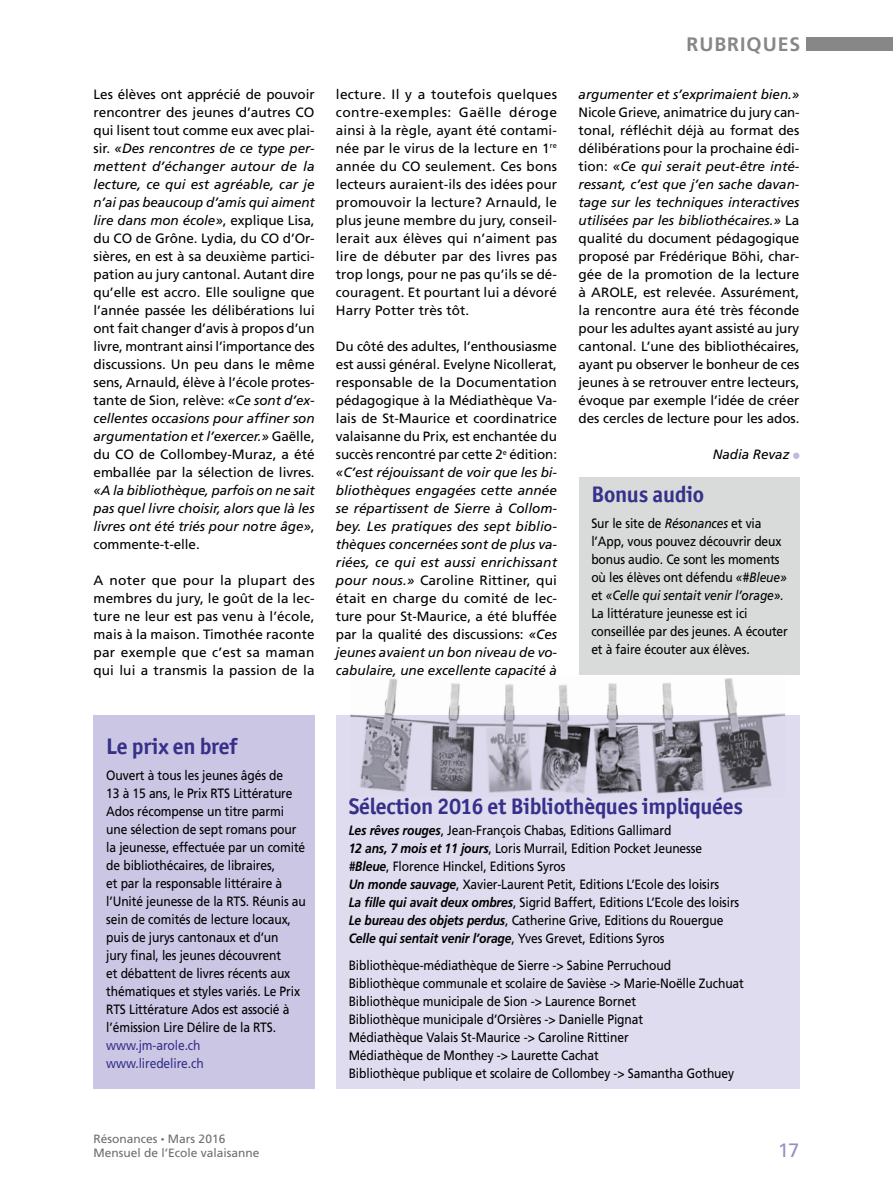
<style>
.page{position:relative;width:893px;height:1191px;background:#fff}
.page>*{position:absolute;margin:0;border:0;box-sizing:border-box;transform-origin:0 0}
.t1{font:700 22.5px "Officina San ITC";letter-spacing:-.01em;color:#37308a}
.t2{font:700 19.5px "Frutiger";letter-spacing:.05em;color:#868786}
.t3{font:19.5px "Univers LT Std";color:#968ec4}
.t4{font:13.5px/18px "Frutiger";letter-spacing:-.01em;color:#000;text-align:justify}
.t5{font:13.5px/18px "Frutiger";letter-spacing:-.01em;color:#000;scale:.9 1}
.t6{font:italic 13.5px/18px "Frutiger";letter-spacing:-.005em;color:#000;text-align:justify}
.t7{font:13.5px/18px "Frutiger";letter-spacing:-.01em;color:#37308a;scale:.9 1}
.t8{font:12px/14.4px "Frutiger";color:#6e6e6e}
.s1{font-style:italic}
.s2{font-style:normal}
.s3{font-size:7.5px}
.s4{font-weight:700;font-style:italic}
</style>
<div class="page">
<div style="left:806px;top:37px;width:87px;height:14px;background:#868786"></div>
<div style="left:94px;top:716px;width:221px;height:373px;background:#cac6e4"></div>
<div style="left:579px;top:477px;width:220px;height:198px;background:#d9dada"></div>
<div style="left:336px;top:716px;width:463px;height:373px;background:#dfdcef"></div>
<img style="left:350px;top:678px;width:435px;height:116px">
<div style="left:793px;top:452px;width:6px;height:7px;background:#c0bade;border-radius:50%"></div>
<p class="t4" style="left:94px;top:85px;width:223px">Les élèves ont apprécié de pouvoir rencontrer des jeunes d’autres CO qui lisent tout comme eux avec plai&shy;sir. <span class="s1">«Des rencontres de ce type per&shy;mettent d’échanger autour de la lecture, ce qui est agréable, car je n’ai pas beaucoup d’amis qui aiment lire dans mon école»</span>, explique Lisa, du CO de Grône. Lydia, du CO d’Or&shy;sières, en est à sa deuxième partici&shy;pation au jury cantonal. Autant dire qu’elle est accro. Elle souligne que l’année passée les délibérations lui ont fait changer d’avis à propos d’un livre, montrant ainsi l’importance des discussions. Un peu dans le même sens, Arnauld, élève à l’école protes&shy;tante de Sion, relève: <span class="s1">«Ce sont d’ex&shy;cellentes occasions pour affiner son argumentation et l’exercer.»</span> Gaëlle, du CO de Collombey-Muraz, a été emballée par la sélection de livres.</p>
<p class="t6" style="left:94px;top:481px;width:223px">«A la bibliothèque, parfois on ne sait pas quel livre choisir, alors que là les livres ont été triés pour notre âge»<span class="s2">, commente-t-elle.</span></p>
<p class="t4" style="left:94px;top:571px;width:223px">A noter que pour la plupart des membres du jury, le goût de la lec&shy;ture ne leur est pas venu à l’école, mais à la maison. Timothée raconte par exemple que c’est sa maman qui lui a transmis la passion de la</p>
<p class="t4" style="left:336px;top:85px;width:223px">lecture. Il y a toutefois quelques contre-exemples: Gaëlle déroge ainsi à la règle, ayant été contami&shy;née par le virus de la lecture en 1<sup>re </sup>année du CO seulement. Ces bons lecteurs auraient-ils des idées pour promouvoir la lecture? Arnauld, le plus jeune membre du jury, conseil&shy;lerait aux élèves qui n’aiment pas lire de débuter par des livres pas trop longs, pour ne pas qu’ils se dé&shy;couragent. Et pourtant lui a dévoré Harry Potter très tôt.</p>
<p class="t4" style="left:336px;top:337px;width:223px">Du côté des adultes, l’enthousiasme est aussi général. Evelyne Nicollerat, responsable de la Documentation pédagogique à la Médiathèque Va&shy;lais de St-Maurice et coordinatrice valaisanne du Prix, est enchantée du succès rencontré par cette 2<sup>e</sup> édition: <span class="s1">«C’est réjouissant de voir que les bi&shy;bliothèques engagées cette année se répartissent de Sierre à Collom&shy;bey. Les pratiques des sept biblio&shy;thèques concernées sont de plus va&shy;riées, ce qui est aussi enrichissant pour nous.»</span> Caroline Rittiner, qui était en charge du comité de lec&shy;ture pour St-Maurice, a été bluffée par la qualité des discussions: <span class="s1">«Ces jeunes avaient un bon niveau de vo&shy;cabulaire, une excellente capacité à</span></p>
<h2 class="t2" style="left:686px;top:33px;width:115px">RUBRIQUES</h2>
<p class="t6" style="left:579px;top:85px;width:222px">argumenter et s’exprimaient bien.»</p>
<p class="t4" style="left:579px;top:103px;width:222px">Nicole Grieve, animatrice du jury can&shy;tonal, réfléchit déjà au format des délibérations pour la prochaine édi&shy;tion: <span class="s1">«Ce qui serait peut-être inté&shy;ressant, c’est que j’en sache davan&shy;tage sur les techniques interactives utilisées par les bibliothécaires.»</span> La qualité du document pédagogique proposé par Frédérique Böhi, char&shy;gée de la promotion de la lecture à AROLE, est relevée. Assurément, la rencontre aura été très féconde pour les adultes ayant assisté au jury cantonal. L’une des bibliothécaires, ayant pu observer le bonheur de ces jeunes à se retrouver entre lecteurs, évoque par exemple l’idée de créer des cercles de lecture pour les ados.</p>
<p class="t6" style="left:713px;top:445px;width:78px">Nadia Revaz</p>
<h1 class="t1" style="left:591px;top:480px;width:114px">Bonus audio</h1>
<p class="t5" style="left:591px;top:514px;width:220px">Sur le site de <span class="s1">Résonances</span> et via l’App, vous pouvez découvrir deux bonus audio. Ce sont les moments où les élèves ont défendu <span class="s1">«#Bleue» </span>et <span class="s1">«Celle qui sentait venir l’orage».<br></span>La littérature jeunesse est ici conseillée par des jeunes. A écouter et à faire écouter aux élèves.</p>
<h1 class="t1" style="left:106px;top:732px;width:132px">Le prix en bref</h1>
<p class="t5" style="left:106px;top:766px;width:223px">Ouvert à tous les jeunes âgés de<br>13 à 15 ans, le Prix RTS Littérature Ados récompense un titre parmi une sélection de sept romans pour la jeunesse, effectuée par un comité de bibliothécaires, de libraires,<br>et par la responsable littéraire à l’Unité jeunesse de la RTS. Réunis au sein de comités de lecture locaux, puis de jurys cantonaux et d’un<br>jury final, les jeunes découvrent<br>et débattent de livres récents aux thématiques et styles variés. Le Prix RTS Littérature Ados est associé à l’émission Lire Délire de la RTS.</p>
<p class="t7" style="left:106px;top:1036px;width:110px">www.jm-arole.ch www.liredelire.ch</p>
<p class="t8" style="left:94px;top:1131px;width:168px">Résonances <span class="s3">•</span> Mars 2016<br>Mensuel de l’Ecole valaisanne</p>
<h1 class="t1" style="left:349px;top:792px;width:396px">Sélection 2016 et Bibliothèques impliquées</h1>
<p class="t5" style="left:349px;top:821px;width:436px"><span class="s4">Les rêves rouges</span>, Jean-François Chabas, Editions Gallimard<br><span class="s4">12 ans, 7 mois et 11 jours</span>, Loris Murrail, Edition Pocket Jeunesse <span class="s4">#Bleue</span>, Florence Hinckel, Editions Syros<br><span class="s4">Un monde sauvage</span>, Xavier-Laurent Petit, Editions L’Ecole des loisirs<br><span class="s4">La fille qui avait deux ombres</span>, Sigrid Baffert, Editions L’Ecole des loisirs <span class="s4">Le bureau des objets perdus</span>, Catherine Grive, Editions du Rouergue <span class="s4">Celle qui sentait venir l’orage</span>, Yves Grevet, Editions Syros</p>
<p class="t5" style="left:349px;top:956px;width:441px">Bibliothèque-médiathèque de Sierre -&gt; Sabine Perruchoud Bibliothèque communale et scolaire de Savièse -&gt; Marie-Noëlle Zuchuat Bibliothèque municipale de Sion -&gt; Laurence Bornet<br>Bibliothèque municipale d’Orsières -&gt; Danielle Pignat<br>Médiathèque Valais St-Maurice -&gt; Caroline Rittiner<br>Médiathèque de Monthey -&gt; Laurette Cachat<br>Bibliothèque publique et scolaire de Collombey -&gt; Samantha Gothuey</p>
<h2 class="t3" style="left:778px;top:1138px;width:23px">17</h2>
</div>
